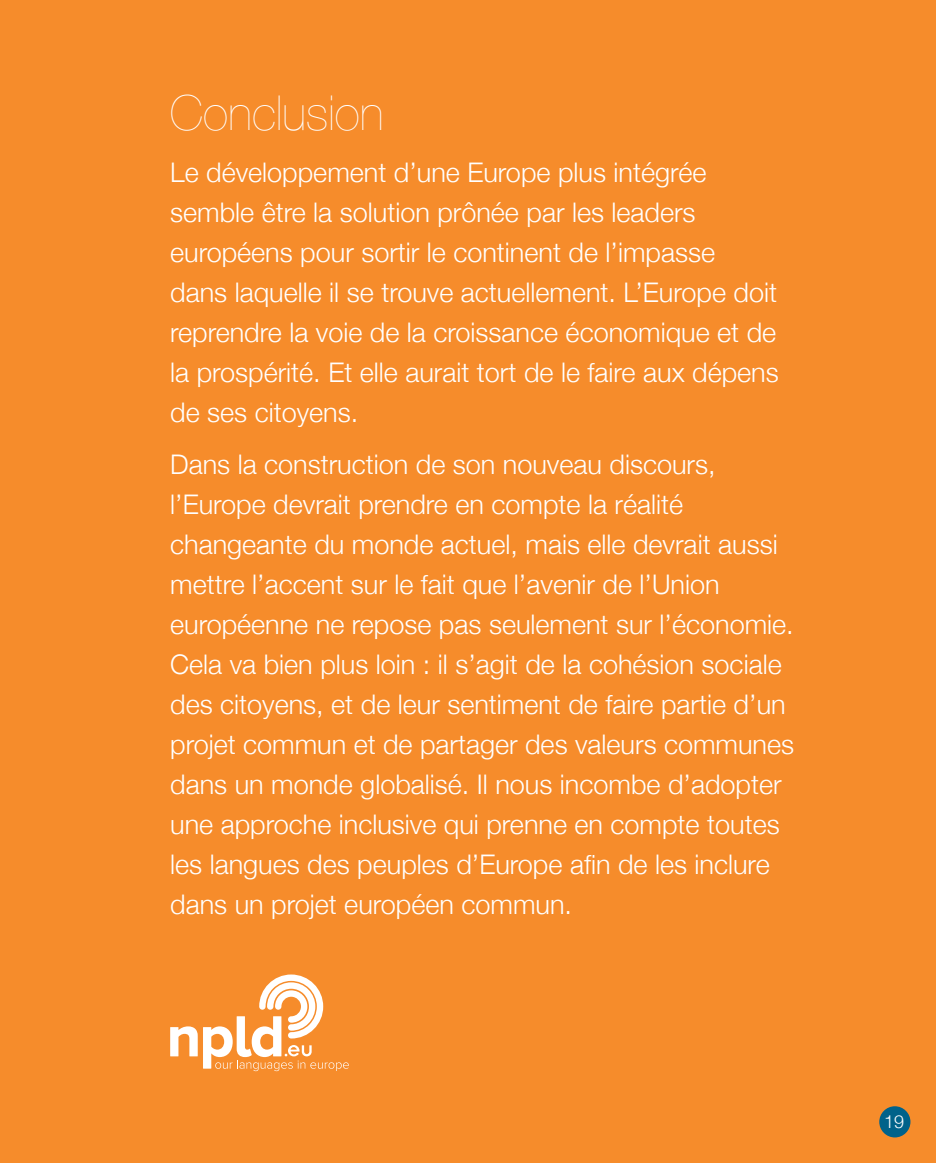
<style>
.page{position:relative;width:936px;height:1163px;background:#fff}
.page>*{position:absolute;margin:0;border:0;box-sizing:border-box;transform-origin:0 0}
.Body_Text_NO_FLI{font:200 48px "Helvetica Neue";color:#fff}
.Conclusion{font:300 27px/40px "Helvetica Neue";color:#fff}
.t1{font:300 18px "Helvetica Neue";color:#fff}
</style>
<div class="page">
<div style="left:0;top:0;width:935px;height:1162px;background:#f68c2b"></div>
<div style="left:879px;top:1106px;width:31px;height:31px;background:#00628a;border-radius:50%"></div>
<svg style="left:170px;top:974px;width:179px;height:96px"></svg>
<p class="Body_Text_NO_FLI" style="left:170px;top:75px;width:215px">Conclusion</p>
<p class="Conclusion" style="left:170px;top:150px;width:610px">Le développement d’une Europe plus intégrée semble être la solution prônée par les leaders européens pour sortir le continent de l’impasse dans laquelle il se trouve actuellement. L’Europe doit reprendre la voie de la croissance économique et de la prospérité. Et elle aurait tort de le faire aux dépens de ses citoyens.</p>
<p class="Conclusion" style="left:170px;top:442px;width:625px">Dans la construction de son nouveau discours, l’Europe devrait prendre en compte la réalité changeante du monde actuel, mais elle devrait aussi mettre l’accent sur le fait que l’avenir de l’Union européenne ne repose pas seulement sur l’économie.<br>Cela va bien plus loin : il s’agit de la cohésion sociale des citoyens, et de leur sentiment de faire partie d’un projet commun et de partager des valeurs communes dans un monde globalisé. Il nous incombe d’adopter une approche inclusive qui prenne en compte toutes les langues des peuples d’Europe afin de les inclure dans un projet européen commun.</p>
<p class="t1" style="left:883px;top:1106px;width:22px">19</p>
</div>
